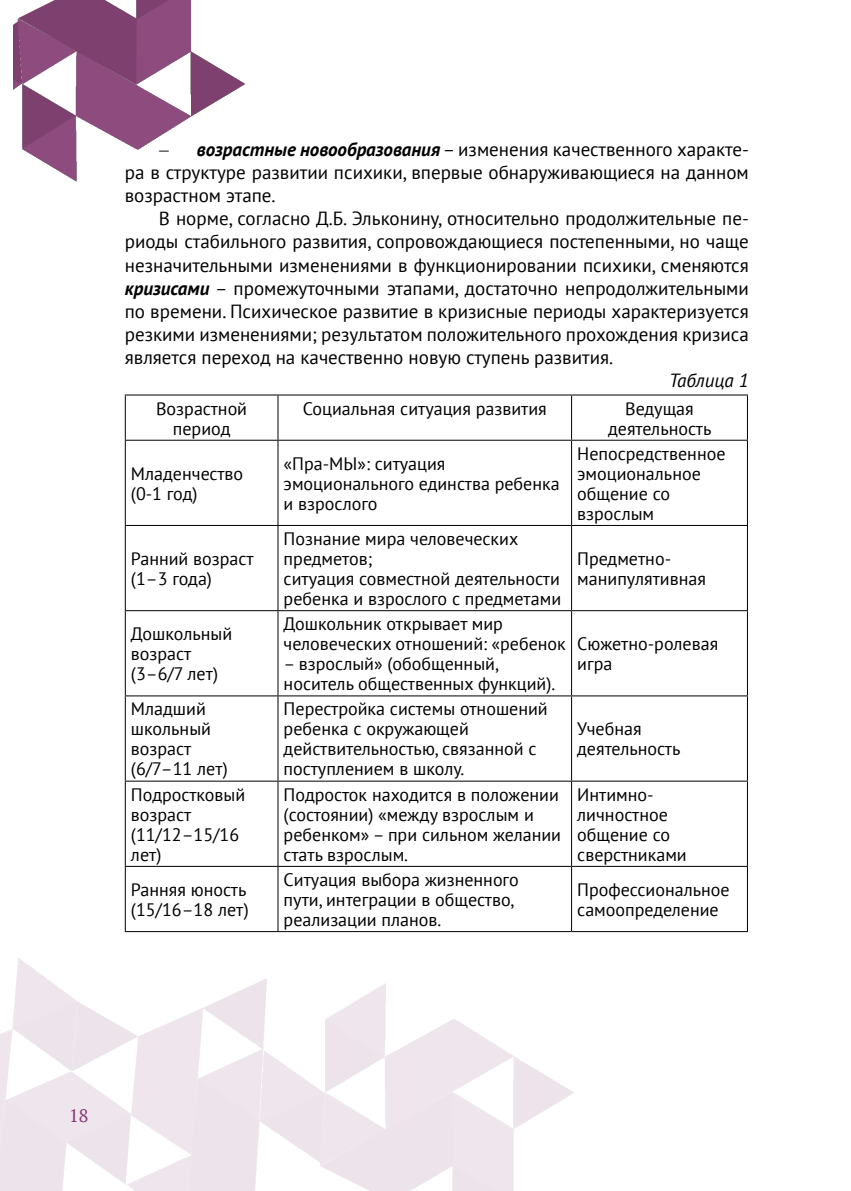
<style>
.page{position:relative;width:851px;height:1191px;background:#fff}
.page>*{position:absolute;margin:0;border:0;box-sizing:border-box;transform-origin:0 0}
.t1{font:19px/23px "PT Sans";color:#000;text-align:justify}
.t2{font:italic 19px "PT Sans";color:#000}
.t3{font:18px/20px "PT Sans";color:#000}
.t4{font:18px "PT Serif";color:#823875}
.s1{font-weight:700;font-style:italic}
</style>
<div class="page">
<img style="left:0;top:958px;width:573px;height:233px">
<img style="left:14px;top:0;width:230px;height:182px">
<hr style="left:125px;top:394px;width:153px;height:1px;background:#000">
<hr style="left:125px;top:395px;width:1px;height:45px;background:#000">
<hr style="left:278px;top:394px;width:293px;height:1px;background:#000">
<hr style="left:277px;top:395px;width:1px;height:45px;background:#000">
<hr style="left:571px;top:394px;width:176px;height:1px;background:#000">
<hr style="left:571px;top:395px;width:1px;height:45px;background:#000">
<hr style="left:746px;top:395px;width:1px;height:45px;background:#000">
<hr style="left:125px;top:440px;width:153px;height:1px;background:#000">
<hr style="left:125px;top:441px;width:1px;height:84px;background:#000">
<hr style="left:278px;top:440px;width:293px;height:1px;background:#000">
<hr style="left:277px;top:441px;width:1px;height:84px;background:#000">
<hr style="left:571px;top:440px;width:176px;height:1px;background:#000">
<hr style="left:571px;top:441px;width:1px;height:84px;background:#000">
<hr style="left:746px;top:441px;width:1px;height:84px;background:#000">
<hr style="left:125px;top:525px;width:153px;height:1px;background:#000">
<hr style="left:125px;top:526px;width:1px;height:84px;background:#000">
<hr style="left:278px;top:525px;width:293px;height:1px;background:#000">
<hr style="left:277px;top:526px;width:1px;height:84px;background:#000">
<hr style="left:571px;top:525px;width:176px;height:1px;background:#000">
<hr style="left:571px;top:526px;width:1px;height:84px;background:#000">
<hr style="left:746px;top:526px;width:1px;height:84px;background:#000">
<hr style="left:125px;top:610px;width:153px;height:1px;background:#000">
<hr style="left:125px;top:611px;width:1px;height:84px;background:#000">
<hr style="left:278px;top:610px;width:293px;height:1px;background:#000">
<hr style="left:277px;top:611px;width:1px;height:84px;background:#000">
<hr style="left:571px;top:610px;width:176px;height:1px;background:#000">
<hr style="left:571px;top:611px;width:1px;height:84px;background:#000">
<hr style="left:746px;top:611px;width:1px;height:84px;background:#000">
<hr style="left:125px;top:695px;width:153px;height:1px;background:#000">
<hr style="left:125px;top:696px;width:1px;height:84px;background:#000">
<hr style="left:278px;top:695px;width:293px;height:1px;background:#000">
<hr style="left:277px;top:696px;width:1px;height:84px;background:#000">
<hr style="left:571px;top:695px;width:176px;height:1px;background:#000">
<hr style="left:571px;top:696px;width:1px;height:84px;background:#000">
<hr style="left:746px;top:696px;width:1px;height:84px;background:#000">
<hr style="left:125px;top:780px;width:153px;height:1px;background:#000">
<hr style="left:125px;top:781px;width:1px;height:85px;background:#000">
<hr style="left:278px;top:780px;width:293px;height:1px;background:#000">
<hr style="left:277px;top:781px;width:1px;height:85px;background:#000">
<hr style="left:571px;top:780px;width:176px;height:1px;background:#000">
<hr style="left:571px;top:781px;width:1px;height:85px;background:#000">
<hr style="left:746px;top:781px;width:1px;height:85px;background:#000">
<hr style="left:125px;top:866px;width:153px;height:1px;background:#000">
<hr style="left:125px;top:867px;width:1px;height:64px;background:#000">
<hr style="left:278px;top:866px;width:293px;height:1px;background:#000">
<hr style="left:277px;top:867px;width:1px;height:64px;background:#000">
<hr style="left:571px;top:866px;width:176px;height:1px;background:#000">
<hr style="left:571px;top:867px;width:1px;height:64px;background:#000">
<hr style="left:746px;top:867px;width:1px;height:64px;background:#000">
<hr style="left:125px;top:931px;width:153px;height:1px;background:#000">
<hr style="left:278px;top:931px;width:293px;height:1px;background:#000">
<hr style="left:571px;top:931px;width:176px;height:1px;background:#000">
<p class="t1" style="left:125px;top:138px;width:625px;text-indent:72px"><span class="s1">возрастные новообразования</span> – изменения качественного характе&shy;ра в структуре развитии психики, впервые обнаруживающиеся на данном возрастном этапе.</p>
<p class="t1" style="left:125px;top:207px;width:625px;text-indent:34px">В норме, согласно Д.Б. Эльконину, относительно продолжительные пе&shy;риоды стабильного развития, сопровождающиеся постепенными, но чаще незначительными изменениями в функционировании психики, сменяются <span class="s1">кризисами</span> – промежуточными этапами, достаточно непродолжительными по времени. Психическое развитие в кризисные периоды характеризуется резкими изменениями; результатом положительного прохождения кризиса является переход на качественно новую ступень развития.</p>
<p class="t2" style="left:669px;top:368px;width:81px">Таблица 1</p>
<p class="t3" style="left:156px;top:398px;width:92px;text-align:center">Возрастной период</p>
<p class="t3" style="left:303px;top:398px;width:245px">Социальная ситуация развития</p>
<p class="t3" style="left:608px;top:398px;width:105px;text-align:center">Ведущая деятельность</p>
<p class="t3" style="left:131px;top:463px;width:114px">Младенчество (0-1 год)</p>
<p class="t3" style="left:283px;top:453px;width:277px">«Пра-МЫ»: ситуация эмоционального единства ребенка и взрослого</p>
<p class="t3" style="left:577px;top:443px;width:150px">Непосредственное эмоциональное общение со взрослым</p>
<p class="t3" style="left:131px;top:548px;width:124px">Ранний возраст (1–3 года)</p>
<p class="t3" style="left:283px;top:528px;width:279px">Познание мира человеческих предметов;<br>ситуация совместной деятельности ребенка и взрослого с предметами</p>
<p class="t3" style="left:577px;top:548px;width:130px">Предметно&shy;манипулятивная</p>
<p class="t3" style="left:131px;top:623px;width:103px">Дошкольный возраст (3–6/7 лет)</p>
<p class="t3" style="left:283px;top:613px;width:284px">Дошкольник открывает мир человеческих отношений: «ребенок</p>
<p class="t3" style="left:283px;top:653px;width:273px">– взрослый» (обобщенный, носитель общественных функций).</p>
<p class="t3" style="left:131px;top:698px;width:98px">Младший школьный возраст (6/7–11 лет)</p>
<p class="t3" style="left:283px;top:698px;width:265px">Перестройка системы отношений ребенка с окружающей действительностью, связанной с поступлением в школу.</p>
<p class="t3" style="left:577px;top:633px;width:142px">Сюжетно-ролевая игра</p>
<p class="t3" style="left:577px;top:718px;width:105px">Учебная деятельность</p>
<p class="t3" style="left:131px;top:784px;width:116px">Подростковый возраст (11/12–15/16 лет)</p>
<p class="t3" style="left:283px;top:784px;width:279px">Подросток находится в положении (состоянии) «между взрослым и ребенком» – при сильном желании стать взрослым.</p>
<p class="t3" style="left:577px;top:784px;width:111px">Интимно&shy;личностное общение со сверстниками</p>
<p class="t3" style="left:131px;top:879px;width:119px">Ранняя юность (15/16–18 лет)</p>
<p class="t3" style="left:283px;top:869px;width:236px">Ситуация выбора жизненного пути, интеграции в общество, реализации планов.</p>
<p class="t3" style="left:577px;top:879px;width:154px">Профессиональное самоопределение</p>
<p class="t4" style="left:69px;top:1103px;width:21px">18</p>
</div>
